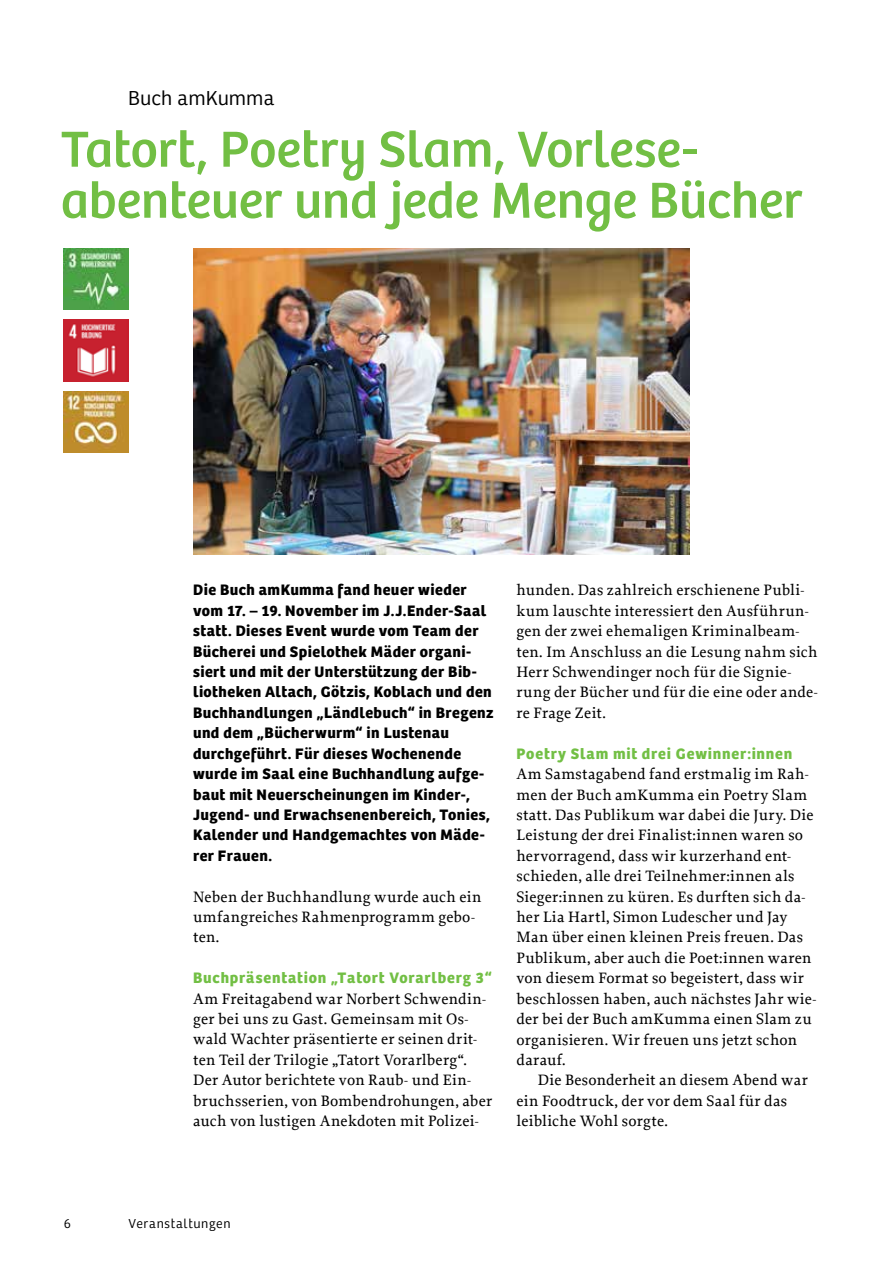
<style>
.page{position:relative;width:893px;height:1263px;background:#fff}
.page>*{position:absolute;margin:0;border:0;box-sizing:border-box;transform-origin:0 0}
.t1{font:52.5px/51px "Bree";letter-spacing:-.005em;color:#72bf44}
.t2{font:300 21px "Bree";letter-spacing:.005em;color:#000}
.t3{font:500 15.75px/20.4px "Proforma";letter-spacing:.02em;color:#000}
.t4{font:700 15.75px/20.4px "Bree";letter-spacing:.03em;color:#000}
.t5{font:700 15.75px "Bree";letter-spacing:.055em;color:#72bf44}
.t6{font:300 13.5px "Bree";letter-spacing:.055em;color:#000}
</style>
<div class="page">
<img style="left:193px;top:248px;width:496px;height:306px">
<img style="left:64px;top:248px;width:64px;height:62px">
<img style="left:64px;top:320px;width:64px;height:61px">
<img style="left:64px;top:391px;width:64px;height:61px">
<h2 class="t2" style="left:128px;top:87px;width:148px">Buch amKumma</h2>
<h1 class="t1" style="left:61px;top:124px;width:743px">Tatort, Poetry Slam, Vorlese&shy;abenteuer und jede Menge Bücher</h1>
<p class="t4" style="left:193px;top:580px;width:302px">Die Buch amKumma fand heuer wieder vom 17. – 19. November im J.J.Ender-Saal statt. Dieses Event wurde vom Team der Bücherei und Spielothek Mäder organi&shy;siert und mit der Unterstützung der Bib&shy;liotheken Altach, Götzis, Koblach und den Buchhandlungen „Ländlebuch“ in Bregenz und dem „Bücherwurm“ in Lustenau durchgeführt. Für dieses Wochenende wurde im Saal eine Buchhandlung aufge&shy;baut mit Neuerscheinungen im Kinder-, Jugend- und Erwachsenenbereich, Tonies, Kalender und Handgemachtes von Mäde&shy;rer Frauen.</p>
<p class="t3" style="left:193px;top:886px;width:290px">Neben der Buchhandlung wurde auch ein umfangreiches Rahmenprogramm gebo&shy;ten.</p>
<p class="t5" style="left:193px;top:968px;width:300px">Buchpräsentation „Tatort Vorarlberg 3“</p>
<p class="t3" style="left:193px;top:988px;width:301px">Am Freitagabend war Norbert Schwendin&shy;ger bei uns zu Gast. Gemeinsam mit Os&shy;wald Wachter präsentierte er seinen drit&shy;ten Teil der Trilogie „Tatort Vorarlberg“.<br>Der Autor berichtete von Raub- und Ein&shy;bruchsserien, von Bombendrohungen, aber auch von lustigen Anekdoten mit Polizei-</p>
<p class="t3" style="left:516px;top:580px;width:303px">hunden. Das zahlreich erschienene Publi&shy;kum lauschte interessiert den Ausführun&shy;gen der zwei ehemaligen Kriminalbeam&shy;ten. Im Anschluss an die Lesung nahm sich Herr Schwendinger noch für die Signie&shy;rung der Bücher und für die eine oder ande&shy;re Frage Zeit.</p>
<p class="t5" style="left:516px;top:744px;width:277px">Poetry Slam mit drei Gewinner:innen</p>
<p class="t3" style="left:516px;top:764px;width:301px">Am Samstagabend fand erstmalig im Rah&shy;men der Buch amKumma ein Poetry Slam statt. Das Publikum war dabei die Jury. Die Leistung der drei Finalist:innen waren so hervorragend, dass wir kurzerhand ent&shy;schieden, alle drei Teilnehmer:innen als Sieger:innen zu küren. Es durften sich da&shy;her Lia Hartl, Simon Ludescher und Jay Man über einen kleinen Preis freuen. Das Publikum, aber auch die Poet:innen waren von diesem Format so begeistert, dass wir beschlossen haben, auch nächstes Jahr wie&shy;der bei der Buch amKumma einen Slam zu organisieren. Wir freuen uns jetzt schon darauf.</p>
<p class="t3" style="left:516px;top:1070px;width:293px;text-indent:21px">Die Besonderheit an diesem Abend war ein Foodtruck, der vor dem Saal für das leibliche Wohl sorgte.</p>
<p class="t6" style="left:64px;top:1216px;width:9px">6</p>
<p class="t6" style="left:128px;top:1216px;width:104px">Veranstaltungen</p>
</div>
